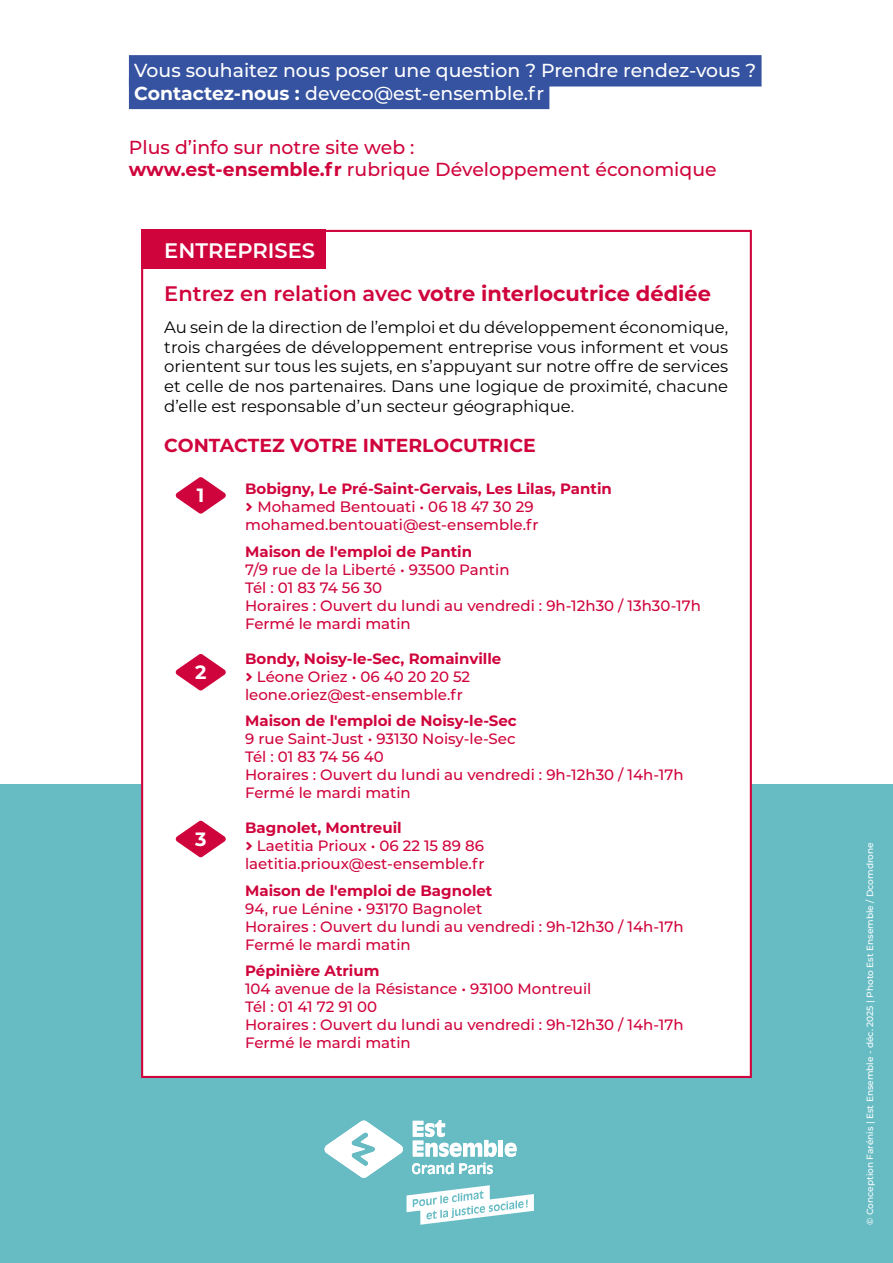
<style>
.page{position:relative;width:893px;height:1263px;background:#fff}
.page>*{position:absolute;margin:0;border:0;box-sizing:border-box;transform-origin:0 0}
.t1{font:700 21px/43px "Montserrat";color:#d0043c}
.t2{font:700 19.2px "Montserrat";color:#fff}
.t3{font:500 18.9px/22.6px "Montserrat";color:#fff}
.t4{font:500 18.9px/22.6px "Montserrat";color:#d0043c}
.t5{font:700 18.9px "Montserrat";color:#d0043c}
.t6{font:16.5px/19.8px "Montserrat";color:#000;text-align:justify}
.t7{font:500 15px/18px "Montserrat";color:#d0043c}
.t8{font:700 15px "Montserrat";color:#d0043c}
.t9{font:500 9px "Montserrat";color:#fff}
.s1{font-weight:700}
.s2{font-weight:600;color:#fff}
.s3{font-weight:600}
.s4{font-family:"Core Mellow 75";font-weight:800}
</style>
<div class="page">
<div style="left:0;top:784px;width:893px;height:479px;background:#67bcc4"></div>
<div style="left:129px;top:55px;width:633px;height:32px;background:#3653a1"></div>
<div style="left:129px;top:78px;width:420px;height:31px;background:#3653a1"></div>
<div style="left:141px;top:230px;width:611px;height:848px;background:#fff;border:2px solid #d0043c"></div>
<div style="left:141px;top:230px;width:185px;height:39px;background:#d0043c"></div>
<svg style="left:176px;top:477px;width:50px;height:37px"></svg>
<svg style="left:176px;top:654px;width:50px;height:36px"></svg>
<svg style="left:176px;top:820px;width:50px;height:37px"></svg>
<svg style="left:325px;top:1120px;width:78px;height:58px"></svg>
<svg style="left:412px;top:1120px;width:85px;height:54px"></svg>
<hr style="left:499px;top:1140px;width:4px;height:16px;background:#fff">
<svg style="left:505px;top:1143px;width:11px;height:14px"></svg>
<svg style="left:407px;top:1185px;width:127px;height:40px"></svg>
<p class="t3" style="left:134px;top:58px;width:623px">Vous souhaitez nous poser une question ? Prendre rendez-vous ?<br><span class="s1">Contactez-nous :</span> deveco@est-ensemble.fr</p>
<p class="t4" style="left:129px;top:135px;width:589px">Plus d’info sur notre site web :<br><span class="s1">www.est-ensemble.fr</span> rubrique Développement économique</p>
<h1 class="t1" style="left:164px;top:228px;width:548px"><span class="s2">ENTREPRISES<br></span><span class="s3">Entrez en relation avec</span> votre interlocutrice dédiée</h1>
<p class="t6" style="left:164px;top:316px;width:565px">Au sein de la direction de l’emploi et du développement économique, trois chargées de développement entreprise vous informent et vous orientent sur tous les sujets, en s’appuyant sur notre offre de services et celle de nos partenaires. Dans une logique de proximité, chacune d’elle est responsable d’un secteur géographique.</p>
<p class="t5" style="left:164px;top:432px;width:373px">CONTACTEZ VOTRE INTERLOCUTRICE</p>
<p class="t7" style="left:245px;top:479px;width:368px"><span class="s1">Bobigny, Le Pré-Saint-Gervais, Les Lilas, Pantin </span><span class="s4">&gt;</span> Mohamed Bentouati • 06 18 47 30 29 mohamed.bentouati@est-ensemble.fr</p>
<p class="t8" style="left:245px;top:540px;width:229px">Maison de l'emploi de Pantin</p>
<p class="t7" style="left:245px;top:560px;width:457px">7/9 rue de la Liberté • 93500 Pantin<br>Tél : 01 83 74 56 30<br>Horaires : Ouvert du lundi au vendredi : 9h-12h30 / 13h30-17h<br>Fermé le mardi matin</p>
<p class="t7" style="left:245px;top:649px;width:258px"><span class="s1">Bondy, Noisy-le-Sec, Romainville </span><span class="s4">&gt;</span> Léone Oriez • 06 40 20 20 52 leone.oriez@est-ensemble.fr</p>
<p class="t8" style="left:245px;top:710px;width:273px">Maison de l'emploi de Noisy-le-Sec</p>
<p class="t7" style="left:245px;top:729px;width:440px">9 rue Saint-Just • 93130 Noisy-le-Sec<br>Tél : 01 83 74 56 40<br>Horaires : Ouvert du lundi au vendredi : 9h-12h30 / 14h-17h Fermé le mardi matin</p>
<p class="t7" style="left:245px;top:818px;width:241px"><span class="s1">Bagnolet, Montreuil<br></span><span class="s4">&gt;</span> Laetitia Prioux • 06 22 15 89 86 laetitia.prioux@est-ensemble.fr</p>
<p class="t8" style="left:245px;top:879px;width:249px">Maison de l'emploi de Bagnolet</p>
<p class="t7" style="left:245px;top:899px;width:440px">94, rue Lénine • 93170 Bagnolet<br>Horaires : Ouvert du lundi au vendredi : 9h-12h30 / 14h-17h<br>Fermé le mardi matin</p>
<p class="t8" style="left:245px;top:960px;width:136px">Pépinière Atrium</p>
<p class="t7" style="left:245px;top:979px;width:440px">104 avenue de la Résistance • 93100 Montreuil<br>Tél : 01 41 72 91 00<br>Horaires : Ouvert du lundi au vendredi : 9h-12h30 / 14h-17h Fermé le mardi matin</p>
<p class="t2" style="left:197px;top:482px;width:9px">1</p>
<p class="t2" style="left:195px;top:658px;width:13px">2</p>
<p class="t2" style="left:195px;top:825px;width:13px">3</p>
<p class="t9" style="left:863px;top:1225px;width:384px;rotate:-90deg">© Conception Farénis | Est Ensemble - déc. 2025 | Photo Est Ensemble / Dcomdrone</p>
</div>
